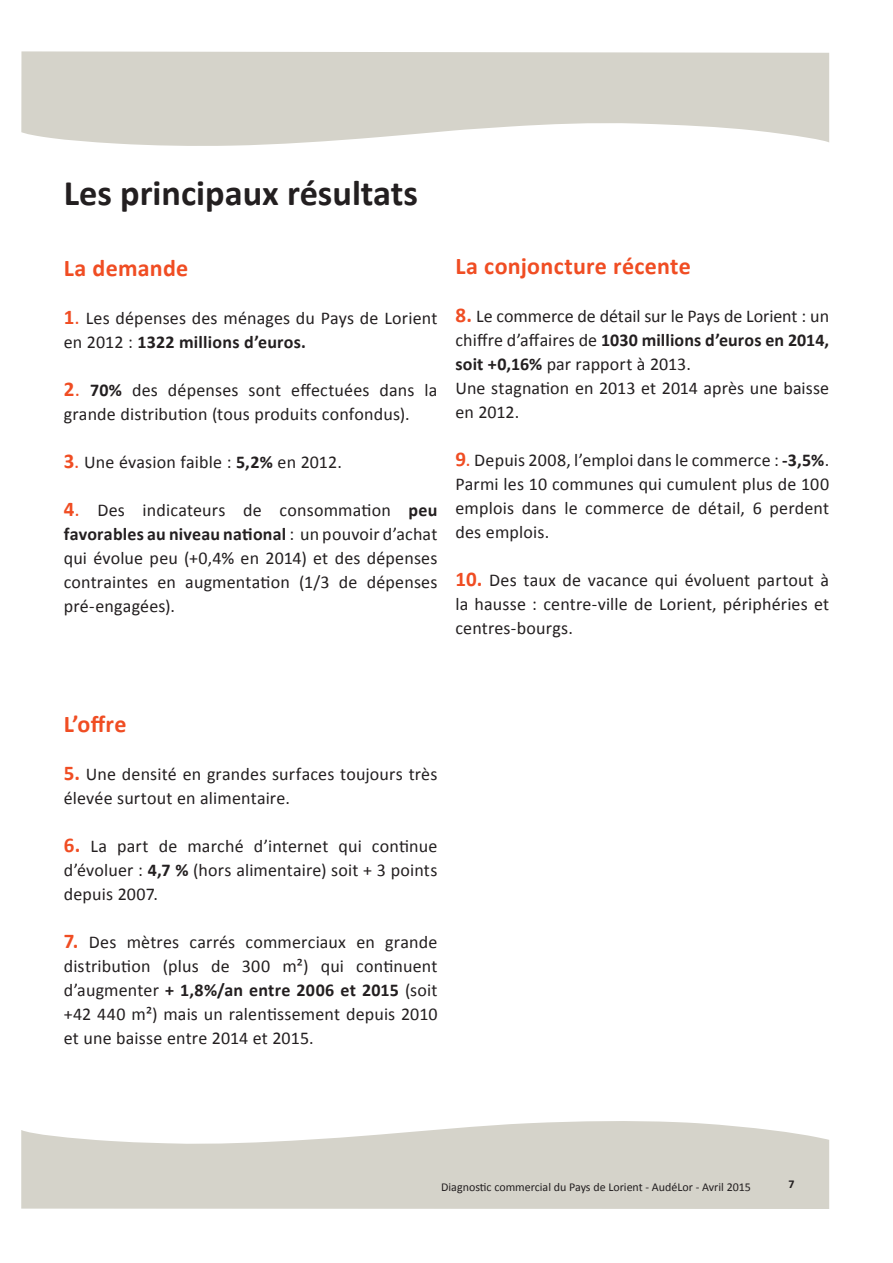
<style>
.page{position:relative;width:893px;height:1263px;background:#fff}
.page>*{position:absolute;margin:0;border:0;box-sizing:border-box;transform-origin:0 0}
.t1{font:700 36px "Calibri";color:#231f20}
.t2{font:700 24px "Calibri";letter-spacing:.01em;color:#f04d23}
.t3{font:18px/24px "Calibri";letter-spacing:.01em;color:#231f20;text-align:justify}
.t4{font:12px "Calibri";color:#231f20}
.t5{font:700 12px "Calibri";color:#231f20}
.s1{font-weight:700;font-size:21px;color:#f04d23}
.s2{font-size:21px;color:#f04d23}
.s3{font-weight:700}
</style>
<div class="page">
<svg style="left:21px;top:51px;width:808px;height:95px;background:#dad8d0"></svg>
<svg style="left:21px;top:1121px;width:808px;height:88px;background:#dad8d1"></svg>
<h1 class="t1" style="left:64px;top:170px;width:356px">Les principaux résultats</h1>
<h2 class="t2" style="left:64px;top:252px;width:126px">La demande</h2>
<p class="t3" style="left:64px;top:306px;width:375px"><span class="s1">1</span><span class="s2">.</span> Les dépenses des ménages du Pays de Lorient en 2012 : <span class="s3">1322 millions d’euros.</span></p>
<p class="t3" style="left:64px;top:378px;width:375px"><span class="s1">2</span><span class="s2">.</span> <span class="s3">70%</span> des dépenses sont effectuées dans la grande distribution (tous produits confondus).</p>
<p class="t3" style="left:64px;top:450px;width:280px"><span class="s1">3</span><span class="s2">.</span> Une évasion faible : <span class="s3">5,2%</span> en 2012.</p>
<p class="t3" style="left:64px;top:498px;width:375px"><span class="s1">4</span><span class="s2">.</span> Des indicateurs de consommation <span class="s3">peu favorables au niveau national</span> : un pouvoir d’achat qui évolue peu (+0,4% en 2014) et des dépenses contraintes en augmentation (1/3 de dépenses pré-engagées).</p>
<h2 class="t2" style="left:455px;top:251px;width:237px">La conjoncture récente</h2>
<p class="t3" style="left:455px;top:304px;width:375px;text-align:left"><span class="s1">8.</span> Le commerce de détail sur le Pays de Lorient : un chiffre d’affaires de <span class="s3">1030 millions d’euros en 2014, soit +0,16%</span> par rapport à 2013.<br>Une stagnation en 2013 et 2014 après une baisse en 2012.</p>
<p class="t3" style="left:455px;top:448px;width:375px"><span class="s1">9</span><span class="s2">.</span> Depuis 2008, l’emploi dans le commerce : <span class="s3">-3,5%</span>.<br>Parmi les 10 communes qui cumulent plus de 100 emplois dans le commerce de détail, 6 perdent des emplois.</p>
<p class="t3" style="left:455px;top:568px;width:375px"><span class="s1">10.</span> Des taux de vacance qui évoluent partout à la hausse : centre-ville de Lorient, périphéries et centres-bourgs.</p>
<h2 class="t2" style="left:64px;top:708px;width:64px">L’offre</h2>
<p class="t3" style="left:64px;top:762px;width:375px"><span class="s1">5.</span> Une densité en grandes surfaces toujours très élevée surtout en alimentaire.</p>
<p class="t3" style="left:64px;top:834px;width:375px"><span class="s1">6.</span> La part de marché d’internet qui continue d’évoluer : <span class="s3">4,7 %</span> (hors alimentaire) soit + 3 points depuis 2007.</p>
<p class="t3" style="left:64px;top:930px;width:375px"><span class="s1">7.</span> Des mètres carrés commerciaux en grande distribution (plus de 300 m²) qui continuent d’augmenter <span class="s3">+ 1,8%/an entre 2006 et 2015</span> (soit +42 440 m²) mais un ralentissement depuis 2010 et une baisse entre 2014 et 2015.</p>
<p class="t4" style="left:441px;top:1179px;width:311px">Diagnostic commercial du Pays de Lorient - AudéLor - Avril 2015</p>
<p class="t5" style="left:789px;top:1176px;width:8px">7</p>
</div>
